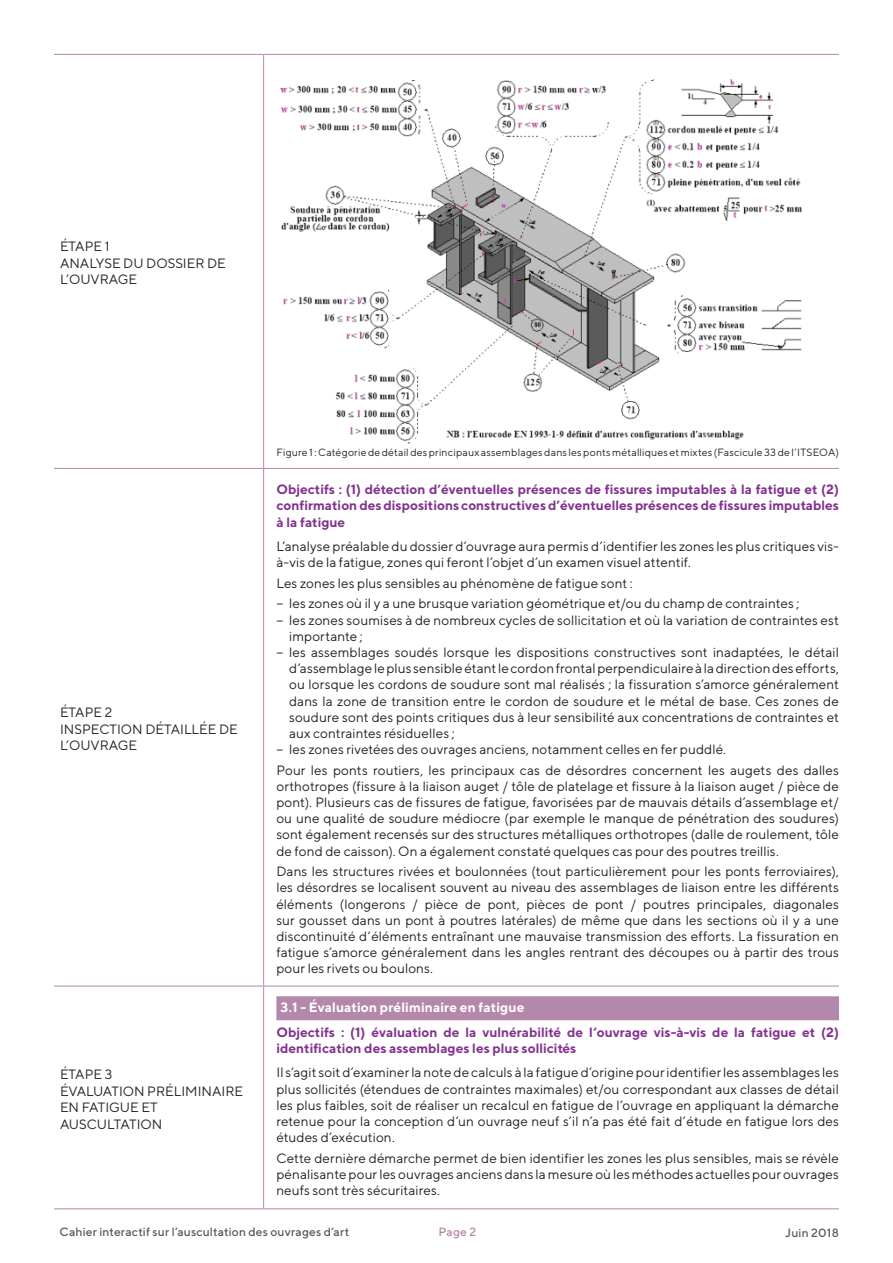
<style>
.page{position:relative;width:893px;height:1263px;background:#fff}
.page>*{position:absolute;margin:0;border:0;box-sizing:border-box;transform-origin:0 0}
.t1{font:13.5px/16.2px "TT Norms";letter-spacing:.005em;color:#231f20}
.t2{font:700 13.5px/16.2px "TT Norms";color:#83338f;text-align:justify}
.t3{font:700 13.5px "TT Norms";letter-spacing:.01em;color:#fff}
.t4{font:500 12px "TT Norms";letter-spacing:.015em;color:#57585a}
.t5{font:500 12px "TT Norms";color:#b488aa}
.t6{font:10.5px "TT Norms";letter-spacing:.015em;color:#231f20}
</style>
<div class="page">
<hr style="left:54px;top:54px;width:210px;height:1px;background:#b488aa">
<hr style="left:264px;top:54px;width:575px;height:1px;background:#b488aa">
<hr style="left:263px;top:55px;width:1px;height:413px;background:#b488aa">
<hr style="left:54px;top:468px;width:210px;height:1px;background:#b488aa">
<hr style="left:264px;top:468px;width:575px;height:1px;background:#b488aa">
<hr style="left:263px;top:469px;width:1px;height:517px;background:#b488aa">
<hr style="left:54px;top:986px;width:210px;height:1px;background:#b488aa">
<hr style="left:264px;top:986px;width:575px;height:1px;background:#b488aa">
<hr style="left:263px;top:986px;width:1px;height:222px;background:#b488aa">
<hr style="left:54px;top:1208px;width:210px;height:1px;background:#b488aa">
<hr style="left:264px;top:1208px;width:575px;height:1px;background:#b488aa">
<img style="left:280px;top:79px;width:522px;height:364px">
<div style="left:276px;top:996px;width:563px;height:24px;background:#b488aa"></div>
<p class="t1" style="left:60px;top:238px;width:167px">ÉTAPE 1<br>ANALYSE DU DOSSIER DE<br>L’OUVRAGE</p>
<p class="t1" style="left:60px;top:704px;width:179px">ÉTAPE 2<br>INSPECTION DÉTAILLÉE DE<br>L’OUVRAGE</p>
<p class="t1" style="left:60px;top:1066px;width:185px">ÉTAPE 3<br>ÉVALUATION PRÉLIMINAIRE<br>EN FATIGUE ET<br>AUSCULTATION</p>
<p class="t6" style="left:276px;top:445px;width:564px">Figure 1 : Catégorie de détail des principaux assemblages dans les ponts métalliques et mixtes (Fascicule 33 de l’ITSEOA)</p>
<p class="t2" style="left:276px;top:481px;width:564px">Objectifs : (1) détection d’éventuelles présences de fissures imputables à la fatigue et (2) confirmation des dispositions constructives d’éventuelles présences de fissures imputables à la fatigue</p>
<p class="t1" style="left:276px;top:538px;width:564px">L’analyse préalable du dossier d’ouvrage aura permis d’identifier les zones les plus critiques vis&shy;à-vis de la fatigue, zones qui feront l’objet d’un examen visuel attentif.</p>
<p class="t1" style="left:276px;top:573px;width:525px;line-height:20.4px">Les zones les plus sensibles au phénomène de fatigue sont :<br>− les zones où il y a une brusque variation géométrique et/ou du champ de contraintes ;</p>
<p class="t1" style="left:276px;top:611px;width:564px">− les zones soumises à de nombreux cycles de sollicitation et où la variation de contraintes est</p>
<p class="t1" style="left:289px;top:628px;width:75px">importante ;</p>
<p class="t1" style="left:276px;top:644px;width:564px">− les assemblages soudés lorsque les dispositions constructives sont inadaptées, le détail</p>
<p class="t1" style="left:289px;top:660px;width:551px">d’assemblage le plus sensible étant le cordon frontal perpendiculaire à la direction des efforts,</p>
<p class="t1" style="left:289px;top:676px;width:551px">ou lorsque les cordons de soudure sont mal réalisés ; la fissuration s’amorce généralement</p>
<p class="t1" style="left:289px;top:692px;width:551px">dans la zone de transition entre le cordon de soudure et le métal de base. Ces zones de</p>
<p class="t1" style="left:289px;top:709px;width:551px">soudure sont des points critiques dus à leur sensibilité aux concentrations de contraintes et</p>
<p class="t1" style="left:289px;top:725px;width:167px">aux contraintes résiduelles ;</p>
<p class="t1" style="left:276px;top:741px;width:451px">− les zones rivetées des ouvrages anciens, notamment celles en fer puddlé.</p>
<p class="t1" style="left:276px;top:761px;width:564px;text-align:justify">Pour les ponts routiers, les principaux cas de désordres concernent les augets des dalles orthotropes (fissure à la liaison auget / tôle de platelage et fissure à la liaison auget / pièce de pont). Plusieurs cas de fissures de fatigue, favorisées par de mauvais détails d’assemblage et/ ou une qualité de soudure médiocre (par exemple le manque de pénétration des soudures) sont également recensés sur des structures métalliques orthotropes (dalle de roulement, tôle de fond de caisson). On a également constaté quelques cas pour des poutres treillis.</p>
<p class="t1" style="left:276px;top:863px;width:564px;text-align:justify">Dans les structures rivées et boulonnées (tout particulièrement pour les ponts ferroviaires), les désordres se localisent souvent au niveau des assemblages de liaison entre les différents éléments (longerons / pièce de pont, pièces de pont / poutres principales, diagonales sur gousset dans un pont à poutres latérales) de même que dans les sections où il y a une discontinuité d’éléments entraînant une mauvaise transmission des efforts. La fissuration en fatigue s’amorce généralement dans les angles rentrant des découpes ou à partir des trous pour les rivets ou boulons.</p>
<p class="t3" style="left:281px;top:998px;width:245px">3.1 - Évaluation préliminaire en fatigue</p>
<p class="t2" style="left:276px;top:1023px;width:564px">Objectifs : (1) évaluation de la vulnérabilité de l’ouvrage vis-à-vis de la fatigue et (2) identification des assemblages les plus sollicités</p>
<p class="t1" style="left:276px;top:1064px;width:564px;text-align:justify">Il s’agit soit d’examiner la note de calculs à la fatigue d’origine pour identifier les assemblages les plus sollicités (étendues de contraintes maximales) et/ou correspondant aux classes de détail les plus faibles, soit de réaliser un recalcul en fatigue de l’ouvrage en appliquant la démarche retenue pour la conception d’un ouvrage neuf s’il n’a pas été fait d’étude en fatigue lors des études d’exécution.</p>
<p class="t1" style="left:276px;top:1149px;width:564px;text-align:justify">Cette dernière démarche permet de bien identifier les zones les plus sensibles, mais se révèle pénalisante pour les ouvrages anciens dans la mesure où les méthodes actuelles pour ouvrages neufs sont très sécuritaires.</p>
<p class="t4" style="left:60px;top:1224px;width:291px">Cahier interactif sur l’auscultation des ouvrages d’art</p>
<p class="t5" style="left:438px;top:1224px;width:39px">Page 2</p>
<p class="t4" style="left:785px;top:1225px;width:55px">Juin 2018</p>
</div>
